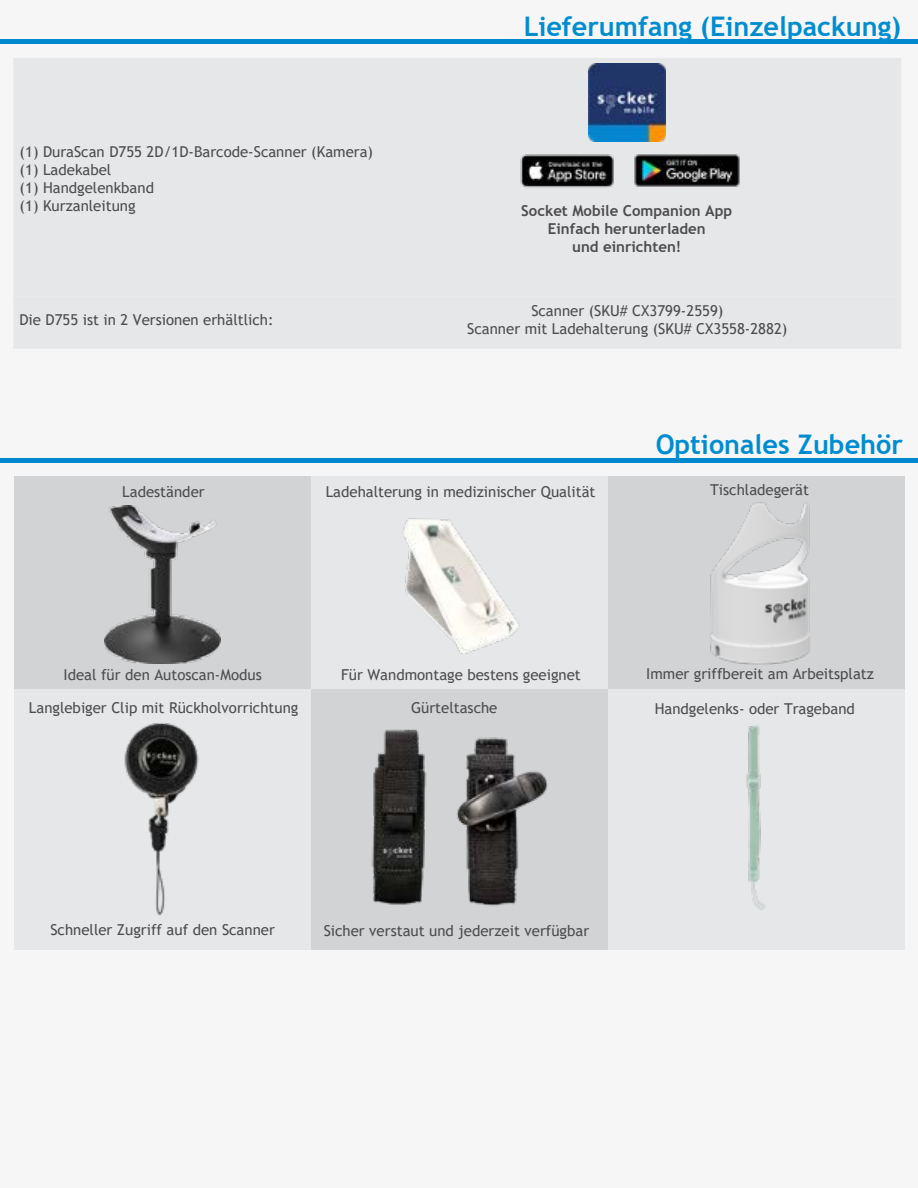
<style>
.page{position:relative;width:918px;height:1188px;background:#f6f6f6}
.page>*{position:absolute;margin:0;border:0;box-sizing:border-box;transform-origin:0 0}
.t1{font:700 27px "Trebuchet MS";color:#008dd0}
.t2{font:15px/18px "Trebuchet MS";color:#4d4d4f}
.t3{font:700 15px/18px "Trebuchet MS";color:#4d4d4f;text-align:center}
</style>
<div class="page">
<div style="left:13px;top:58px;width:888px;height:239px;background:#e6e7e8"></div>
<div style="left:13px;top:297px;width:888px;height:52px;background:#e6e7e8"></div>
<img style="left:507px;top:148px;width:119px;height:45px">
<img style="left:628px;top:148px;width:118px;height:45px">
<img style="left:588px;top:64px;width:77px;height:77px">
<hr style="left:0;top:40px;width:918px;height:4px;background:#0089cf">
<div style="left:14px;top:477px;width:297px;height:212px;background:#d1d3d4"></div>
<div style="left:311px;top:477px;width:297px;height:212px;background:#e6e7e8"></div>
<div style="left:608px;top:477px;width:297px;height:212px;background:#d1d3d4"></div>
<div style="left:14px;top:689px;width:297px;height:260px;background:#e6e7e8"></div>
<div style="left:311px;top:689px;width:297px;height:260px;background:#d1d3d4"></div>
<div style="left:608px;top:689px;width:297px;height:260px;background:#e6e7e8"></div>
<img style="left:105px;top:505px;width:116px;height:159px">
<img style="left:403px;top:518px;width:117px;height:136px">
<img style="left:710px;top:502px;width:100px;height:163px">
<img style="left:124px;top:723px;width:75px;height:193px">
<img style="left:371px;top:729px;width:177px;height:177px">
<img style="left:746px;top:725px;width:19px;height:185px">
<div style="left:0;top:458px;width:918px;height:5px;background:#0089cf"></div>
<p class="t2" style="left:20px;top:143px;width:355px">(1) DuraScan D755 2D/1D-Barcode-Scanner (Kamera) (1) Ladekabel<br>(1) Handgelenkband<br>(1) Kurzanleitung</p>
<h1 class="t1" style="left:523px;top:10px;width:379px">Lieferumfang (Einzelpackung)</h1>
<p class="t3" style="left:521px;top:201px;width:213px">Socket Mobile Companion App<br>Einfach herunterladen<br>und einrichten!</p>
<p class="t2" style="left:19px;top:310px;width:256px">Die D755 ist in 2 Versionen erhältlich:</p>
<p class="t2" style="left:467px;top:301px;width:322px;text-align:center">Scanner (SKU# CX3799-2559)<br>Scanner mit Ladehalterung (SKU# CX3558-2882)</p>
<p class="t2" style="left:122px;top:482px;width:84px">Ladeständer</p>
<p class="t2" style="left:326px;top:483px;width:271px">Ladehalterung in medizinischer Qualität</p>
<h1 class="t1" style="left:656px;top:428px;width:249px">Optionales Zubehör</h1>
<p class="t2" style="left:710px;top:480px;width:100px">Tischladegerät</p>
<p class="t2" style="left:64px;top:666px;width:200px">Ideal für den Autoscan-Modus</p>
<p class="t2" style="left:29px;top:698px;width:271px">Langlebiger Clip mit Rückholvorrichtung</p>
<p class="t2" style="left:341px;top:666px;width:241px">Für Wandmontage bestens geeignet</p>
<p class="t2" style="left:411px;top:698px;width:88px">Gürteltasche</p>
<p class="t2" style="left:646px;top:665px;width:229px">Immer griffbereit am Arbeitsplatz</p>
<p class="t2" style="left:655px;top:699px;width:202px">Handgelenks- oder Trageband</p>
<p class="t2" style="left:50px;top:921px;width:226px">Schneller Zugriff auf den Scanner</p>
<p class="t2" style="left:324px;top:921px;width:267px">Sicher verstaut und jederzeit verfügbar</p>
</div>
